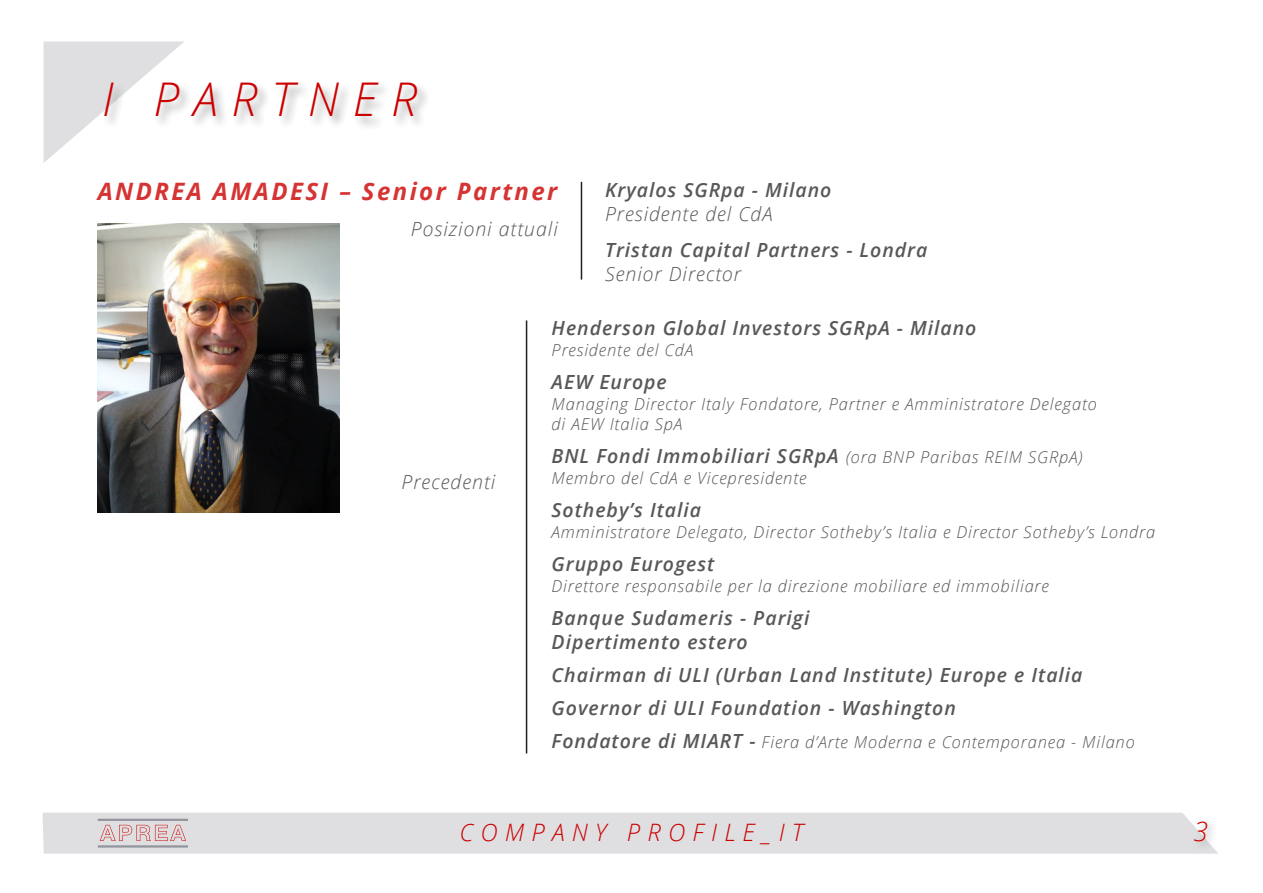
<style>
.page{position:relative;width:1263px;height:893px;background:#fff}
.page>*{position:absolute;margin:0;border:0;box-sizing:border-box;transform-origin:0 0}
.t1{font:italic 300 46.5px "Open Sans";letter-spacing:.3em;color:#c00}
.t2{font:italic 300 27px "Open Sans";color:#c00}
.t3{font:italic 700 24px "Open Sans";letter-spacing:.1em;color:#d63333}
.t4{font:italic 300 24px "Open Sans";letter-spacing:.3em;color:#c00}
.t5{font:italic 600 19.5px "Open Sans";letter-spacing:.05em;color:#57585a}
.t6{font:italic 300 19.5px "Open Sans";letter-spacing:.05em;color:#57585a}
.t7{font:italic 300 16.5px "Open Sans";letter-spacing:.05em;color:#57585a}
.s1{font-weight:300;font-size:16.5px}
.s2{font-weight:600;font-size:19.5px}
</style>
<div class="page">
<div style="left:43px;top:813px;width:1175px;height:41px;background:#dfdfe1"></div>
<svg style="left:44px;top:41px;width:140px;height:121px"></svg>
<svg style="left:100px;top:825px;width:86px;height:16px"></svg>
<hr style="left:98px;top:819px;width:90px;height:2px;background:#93959c">
<hr style="left:98px;top:845px;width:90px;height:3px;background:#93959c">
<div style="left:1189px;top:817px;width:28px;height:35px;background:#231f20;opacity:.45"></div>
<div style="left:102px;top:82px;width:328px;height:49px;background:#231f20;opacity:.45"></div>
<hr style="left:581px;top:182px;width:1px;height:98px;background:#231f20">
<img style="left:98px;top:223px;width:242px;height:289px">
<hr style="left:526px;top:320px;width:1px;height:433px;background:#231f20">
<p class="t1" style="left:102px;top:68px;width:316px">I PARTNER</p>
<p class="t5" style="left:605px;top:176px;width:228px">Kryalos SGRpa - Milano</p>
<p class="t6" style="left:605px;top:200px;width:169px">Presidente del CdA</p>
<p class="t5" style="left:605px;top:236px;width:324px">Tristan Capital Partners - Londra</p>
<p class="t6" style="left:605px;top:260px;width:138px">Senior Director</p>
<p class="t5" style="left:552px;top:315px;width:426px">Henderson Global Investors SGRpA - Milano</p>
<p class="t7" style="left:552px;top:339px;width:143px">Presidente del CdA</p>
<p class="t5" style="left:552px;top:369px;width:117px">AEW Europe</p>
<p class="t7" style="left:552px;top:393px;width:547px">Managing Director Italy Fondatore, Partner e Amministratore Delegato</p>
<p class="t7" style="left:552px;top:413px;width:132px">di AEW Italia SpA</p>
<p class="t5" style="left:552px;top:442px;width:533px">BNL Fondi Immobiliari SGRpA <span class="s1">(ora BNP Paribas REIM SGRpA)</span></p>
<p class="t7" style="left:552px;top:467px;width:256px">Membro del CdA e Vicepresidente</p>
<p class="t5" style="left:552px;top:496px;width:151px">Sotheby’s Italia</p>
<p class="t7" style="left:552px;top:521px;width:605px">Amministratore Delegato, Director Sotheby’s Italia e Director Sotheby’s Londra</p>
<p class="t5" style="left:552px;top:550px;width:164px">Gruppo Eurogest</p>
<p class="t7" style="left:552px;top:575px;width:499px">Direttore responsabile per la direzione mobiliare ed immobiliare</p>
<p class="t5" style="left:552px;top:604px;width:259px">Banque Sudameris - Parigi</p>
<p class="t5" style="left:552px;top:628px;width:198px">Dipertimento estero</p>
<p class="t5" style="left:552px;top:661px;width:532px">Chairman di ULI (Urban Land Institute) Europe e Italia</p>
<p class="t5" style="left:552px;top:694px;width:406px">Governor di ULI Foundation - Washington</p>
<p class="t7" style="left:552px;top:731px;width:585px"><span class="s2">Fondatore di MIART -</span> Fiera d’Arte Moderna e Contemporanea - Milano</p>
<p class="t3" style="left:98px;top:175px;width:461px">ANDREA AMADESI – Senior Partner</p>
<p class="t6" style="left:411px;top:216px;width:148px">Posizioni attuali</p>
<p class="t6" style="left:401px;top:469px;width:95px">Precedenti</p>
<p class="t4" style="left:459px;top:816px;width:345px">COMPANY PROFILE_IT</p>
<p class="t2" style="left:1193px;top:813px;width:16px">3</p>
</div>
